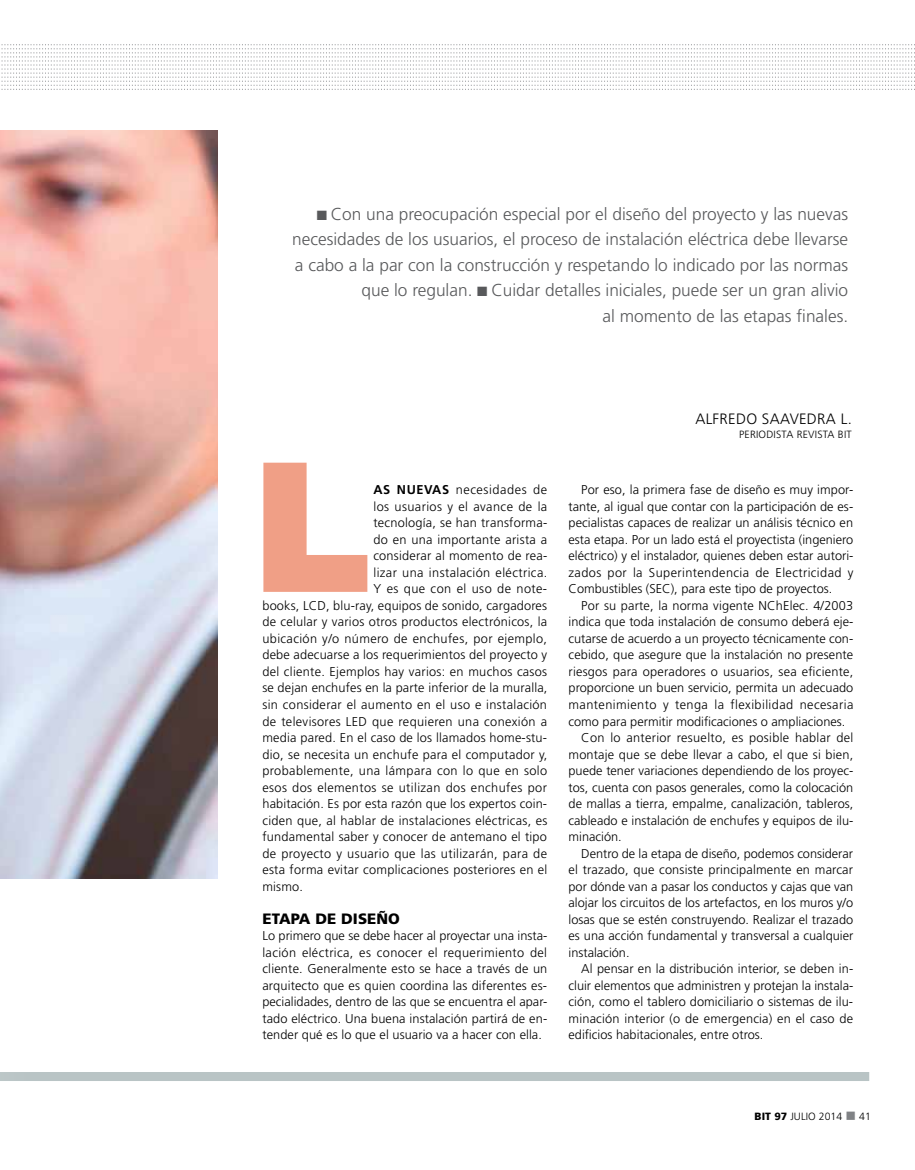
<style>
.page{position:relative;width:915px;height:1170px;background:#fff}
.page>*{position:absolute;margin:0;border:0;box-sizing:border-box;transform-origin:0 0}
.t1{font:900 184.5px "Gotham";color:#ef9579}
.t2{font:300 17.25px/25.5px "Frutiger";color:#58595b;text-align:right}
.t3{font:300 15px "Frutiger";letter-spacing:.02em;color:#000}
.t4{font:900 15px "Frutiger";letter-spacing:.005em;color:#000}
.t5{font:300 12.75px/16.5px "Frutiger";letter-spacing:.01em;color:#000;text-align:justify}
.t6{font:300 12.75px "Frutiger";letter-spacing:.03em;color:#000}
.t7{font:300 12.75px "Frutiger";letter-spacing:.035em;color:#000}
.t8{font:300 12.75px "Frutiger";letter-spacing:.045em;color:#000}
.t9{font:300 10.5px "Frutiger";letter-spacing:.02em;color:#000}
.s1{font-weight:700}
.s2{font-weight:900}
.s3{color:#808285}
</style>
<div class="page">
<img style="left:0;top:131px;width:217px;height:747px">
<svg style="left:2px;top:44px;width:910px;height:46px"></svg>
<div style="left:0;top:1071px;width:868px;height:9px;background:#b9c4c5"></div>
<p class="t2" style="left:292px;top:201px;width:557px">■ Con una preocupación especial por el diseño del proyecto y las nuevas necesidades de los usuarios, el proceso de instalación eléctrica debe llevarse a cabo a la par con la construcción y respetando lo indicado por las normas que lo regulan. ■ Cuidar detalles iniciales, puede ser un gran alivio<br>al momento de las etapas finales.</p>
<h1 class="t1" style="left:256px;top:394px;width:115px">L</h1>
<p class="t8" style="left:373px;top:482px;width:175px"><span class="s1">AS NUEVAS</span> necesidades de</p>
<p class="t6" style="left:373px;top:499px;width:175px">los usuarios y el avance de la</p>
<p class="t5" style="left:373px;top:514px;width:175px">tecnología, se han transforma-</p>
<p class="t5" style="left:373px;top:531px;width:175px">do en una importante arista a</p>
<p class="t5" style="left:373px;top:547px;width:175px">considerar al momento de rea-</p>
<p class="t6" style="left:373px;top:565px;width:175px">lizar una instalación eléctrica.</p>
<p class="t6" style="left:373px;top:581px;width:175px">Y es que con el uso de note-</p>
<p class="t5" style="left:262px;top:597px;width:286px">books, LCD, blu-ray, equipos de sonido, cargadores</p>
<p class="t5" style="left:262px;top:613px;width:286px">de celular y varios otros productos electrónicos, la</p>
<p class="t6" style="left:262px;top:631px;width:286px">ubicación y/o número de enchufes, por ejemplo,</p>
<p class="t5" style="left:262px;top:646px;width:286px">debe adecuarse a los requerimientos del proyecto y</p>
<p class="t5" style="left:262px;top:663px;width:286px">del cliente. Ejemplos hay varios: en muchos casos</p>
<p class="t5" style="left:262px;top:679px;width:286px">se dejan enchufes en la parte inferior de la muralla,</p>
<p class="t5" style="left:262px;top:696px;width:286px">sin considerar el aumento en el uso e instalación</p>
<p class="t5" style="left:262px;top:712px;width:91px">de televisores LED</p>
<p class="t5" style="left:262px;top:712px;width:286px;text-indent:110px">que requieren una conexión a media pared. En el caso de los llamados home-stu&shy;dio, se necesita un enchufe para el computador y, probablemente, una lámpara con lo que en solo esos dos elementos se utilizan dos enchufes por habitación. Es por esta razón que los expertos coin&shy;ciden que, al hablar de instalaciones eléctricas, es fundamental saber y conocer de antemano el tipo de proyecto y usuario que las utilizarán, para de esta forma evitar complicaciones posteriores en el mismo.</p>
<p class="t4" style="left:262px;top:909px;width:139px">ETAPA DE DISEÑO</p>
<p class="t5" style="left:262px;top:927px;width:286px">Lo primero que se debe hacer al proyectar una insta&shy;lación eléctrica, es conocer el requerimiento del cliente. Generalmente esto se hace a través de un arquitecto que es quien coordina las diferentes es&shy;pecialidades, dentro de las que se encuentra el apar&shy;tado eléctrico. U na buena instalación partirá de en&shy;tender qué es lo que el usuario va a hacer con ella.</p>
<p class="t3" style="left:695px;top:410px;width:158px">Alfredo Saavedra L.</p>
<p class="t9" style="left:738px;top:428px;width:114px">Periodista Revista BiT</p>
<p class="t5" style="left:568px;top:481px;width:286px;text-indent:13px">Por eso, la primera fase de diseño es muy impor&shy;tante, al igual que contar con la participación de es&shy;pecialistas capaces de realizar un análisis técnico en esta etapa. Por un lado está el proyectista (ingeniero eléctrico) y el instalador, quienes deben estar autori&shy;zados por la Superintendencia de Electricidad y Combustibles (SEC), para este tipo de proyectos.</p>
<p class="t5" style="left:581px;top:597px;width:273px">Por su parte, la norma vigente NChElec. 4/2003</p>
<p class="t5" style="left:568px;top:613px;width:286px">indica que toda instalación de consumo deberá eje-</p>
<p class="t5" style="left:568px;top:630px;width:286px">cutarse de acuerdo a un proyecto técnicamente con-</p>
<p class="t5" style="left:568px;top:646px;width:286px">cebido, que asegure que la instalación no presente</p>
<p class="t5" style="left:568px;top:663px;width:286px">riesgos para operadores o usuarios, sea eficiente,</p>
<p class="t5" style="left:568px;top:679px;width:286px">proporcione un buen servicio, permita un adecuado</p>
<p class="t7" style="left:568px;top:697px;width:286px">mantenimiento y tenga la flexibilidad necesaria</p>
<p class="t5" style="left:568px;top:712px;width:278px">como para permitir modificaciones o ampliaciones.</p>
<p class="t5" style="left:581px;top:729px;width:273px">Con lo anterior resuelto, es posible hablar del</p>
<p class="t5" style="left:568px;top:745px;width:286px">montaje que se debe llevar a cabo, el que si bien,</p>
<p class="t5" style="left:568px;top:762px;width:286px">puede tener variaciones dependiendo de los proyec-</p>
<p class="t5" style="left:568px;top:778px;width:286px">tos, cuenta con pasos generales, como la colocación</p>
<p class="t5" style="left:568px;top:795px;width:286px">de mallas a tierra, empalme, canalización, tableros,</p>
<p class="t5" style="left:568px;top:811px;width:286px">cableado e instalación de enchufes y equipos de ilu-</p>
<p class="t5" style="left:568px;top:828px;width:55px">minación.</p>
<p class="t5" style="left:581px;top:844px;width:273px">Dentro de la etapa de diseño, podemos considerar</p>
<p class="t5" style="left:568px;top:861px;width:286px">el trazado, que consiste principalmente en marcar</p>
<p class="t5" style="left:568px;top:877px;width:286px">por dónde van a pasar los conductos y cajas que van</p>
<p class="t5" style="left:568px;top:894px;width:286px">alojar los circuitos de los artefactos, en los muros y/o</p>
<p class="t5" style="left:568px;top:910px;width:286px">losas que se estén construyendo. Realizar el trazado</p>
<p class="t5" style="left:568px;top:927px;width:286px">es una acción fundamental y transversal a cualquier</p>
<p class="t5" style="left:568px;top:943px;width:62px">instalación.</p>
<p class="t5" style="left:581px;top:960px;width:273px">Al pensar en la distribución interior, se deben in-</p>
<p class="t5" style="left:568px;top:976px;width:286px">cluir elementos que administren y protejan la instala-</p>
<p class="t5" style="left:568px;top:993px;width:286px">ción, como el tablero domiciliario o sistemas de ilu-</p>
<p class="t5" style="left:568px;top:1009px;width:286px">minación interior (o de emergencia) en el caso de</p>
<p class="t5" style="left:568px;top:1026px;width:196px">edificios habitacionales, entre otros.</p>
<p class="t9" style="left:754px;top:1110px;width:118px"><span class="s2">BIT 97</span> julio 2014 <span class="s3">■</span> 41</p>
</div>
